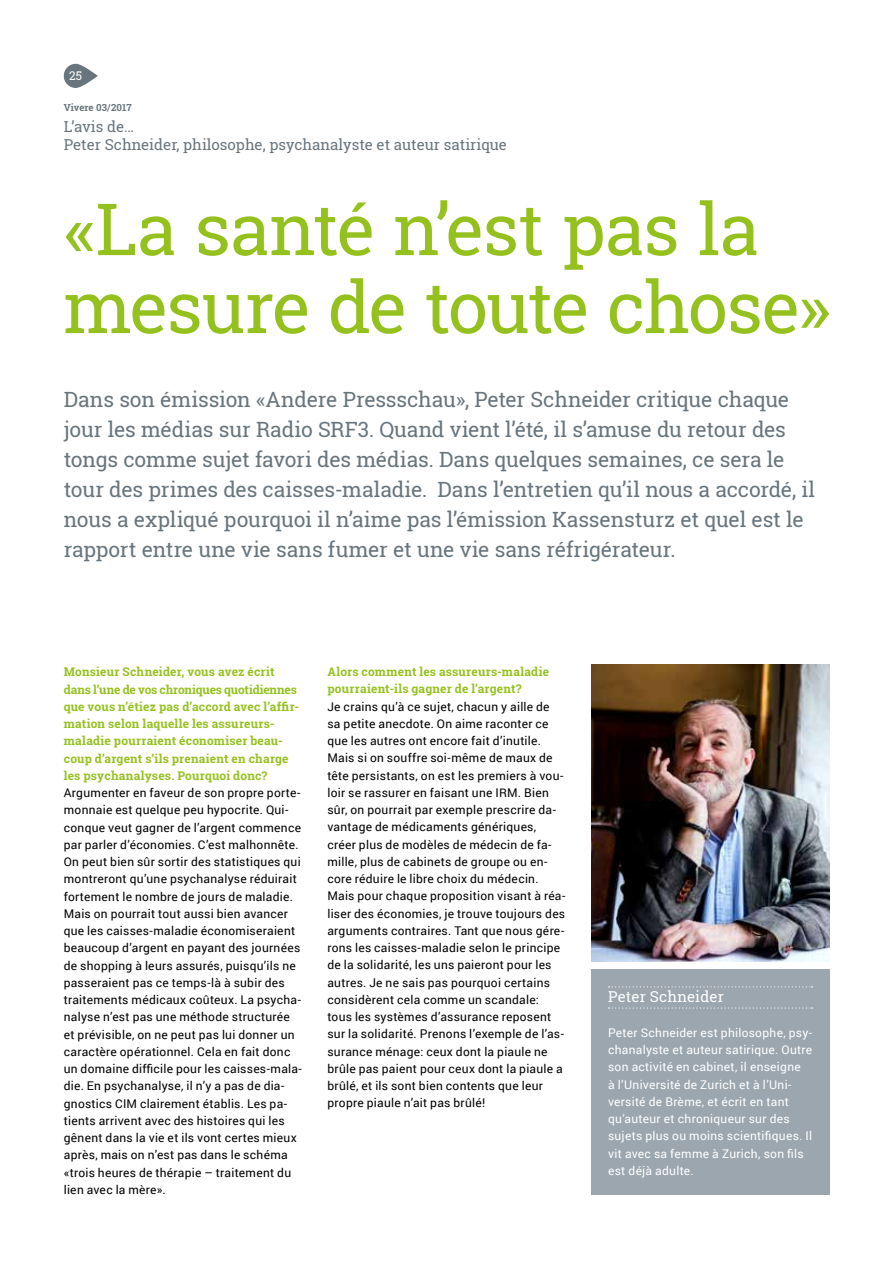
<style>
.page{position:relative;width:893px;height:1263px;background:#fff}
.page>*{position:absolute;margin:0;border:0;box-sizing:border-box;transform-origin:0 0}
.t1{font:72px/78px "Roboto Slab";letter-spacing:-.025em;color:#95c11f}
.t2{font:21px/30px "Roboto Slab";letter-spacing:-.01em;color:#68757d}
.t3{font:15px/18px "Roboto Slab";color:#68757d}
.t4{font:15px "Roboto Slab";letter-spacing:.01em;color:#fff}
.t5{font:12px/17.2px "Roboto";letter-spacing:.025em;color:#000}
.t6{font:700 12px/17.2px "Roboto Slab";letter-spacing:.015em;color:#95c11f}
.t7{font:12px/17.2px "Roboto";letter-spacing:.025em;color:#fff}
.t8{font:12px "Roboto Slab";color:#fff}
.t9{font:700 9.75px "Roboto Slab";color:#68757d}
</style>
<div class="page">
<svg style="left:64px;top:64px;width:34px;height:24px"></svg>
<div style="left:591px;top:970px;width:238px;height:225px;background:#9ba6ae"></div>
<svg style="left:609px;top:986px;width:204px;height:1px"></svg>
<svg style="left:609px;top:1007px;width:204px;height:1px"></svg>
<img style="left:591px;top:665px;width:238px;height:296px">
<p class="t8" style="left:69px;top:67px;width:14px">25</p>
<p class="t9" style="left:64px;top:100px;width:69px">Vivere 03 / 2017</p>
<p class="t3" style="left:64px;top:117px;width:445px">L’avis de…<br>Peter Schneider, philosophe, psychanalyste et auteur satirique</p>
<h1 class="t1" style="left:64px;top:189px;width:768px">«La santé n’est pas la mesure de toute chose»</h1>
<p class="t2" style="left:64px;top:384px;width:753px">Dans son émission «Andere Pressschau», Peter Schneider critique chaque jour les médias sur Radio SRF3. Quand vient l’été, il s’amuse du retour des tongs comme sujet favori des médias. Dans quelques semaines, ce sera le tour des primes des caisses-maladie. Dans l’entretien qu’il nous a accordé, il nous a expliqué pourquoi il n’aime pas l’émission Kassensturz et quel est le rapport entre une vie sans fumer et une vie sans réfrigérateur.</p>
<p class="t6" style="left:64px;top:663px;width:237px">Monsieur Schneider, vous avez écrit dans l’une de vos chroniques quotidiennes que vous n’étiez pas d’accord avec l’affir&shy;mation selon laquelle les assureurs&shy;maladie pourraient économiser beau&shy;coup d’argent s’ils prenaient en charge les psychanalyses. Pourquoi donc?</p>
<p class="t5" style="left:64px;top:784px;width:240px">Argumenter en faveur de son propre porte&shy;monnaie est quelque peu hypocrite. Qui&shy;conque veut gagner de l’argent commence par parler d’économies. C’est malhonnête.<br>On peut bien sûr sortir des statistiques qui montreront qu’une psychanalyse réduirait fortement le nombre de jours de maladie.<br>Mais on pourrait tout aussi bien avancer que les caisses-maladie économiseraient beaucoup d’argent en payant des journées de shopping à leurs assurés, puisqu’ils ne passeraient pas ce temps-là à subir des traitements médicaux coûteux. La psycha&shy;nalyse n’est pas une méthode structurée et prévisible, on ne peut pas lui donner un caractère opérationnel. Cela en fait donc un domaine difficile pour les caisses-mala&shy;die. En psychanalyse, il n’y a pas de dia&shy;gnostics CIM clairement établis. Les pa&shy;tients arrivent avec des histoires qui les gênent dans la vie et ils vont certes mieux après, mais on n’est pas dans le schéma «trois heures de thérapie – traitement du lien avec la mère».</p>
<p class="t6" style="left:327px;top:663px;width:223px">Alors comment les assureurs-maladie pourraient-ils gagner de l’argent?</p>
<p class="t5" style="left:327px;top:697px;width:239px">Je crains qu’à ce sujet, chacun y aille de sa petite anecdote. On aime raconter ce que les autres ont encore fait d’inutile.<br>Mais si on souffre soi-même de maux de tête persistants, on est les premiers à vou&shy;loir se rassurer en faisant une IRM. Bien sûr, on pourrait par exemple prescrire da&shy;vantage de médicaments génériques, créer plus de modèles de médecin de fa&shy;mille, plus de cabinets de groupe ou en&shy;core réduire le libre choix du médecin.<br>Mais pour chaque proposition visant à réa&shy;liser des économies, je trouve toujours des arguments contraires. Tant que nous gére&shy;rons les caisses-maladie selon le principe de la solidarité, les uns paieront pour les autres. Je ne sais pas pourquoi certains considèrent cela comme un scandale: tous les systèmes d’assurance reposent sur la solidarité. Prenons l’exemple de l’as&shy;surance ménage: ceux dont la piaule ne brûle pas paient pour ceux dont la piaule a brûlé, et ils sont bien contents que leur propre piaule n’ait pas brûlé!</p>
<p class="t4" style="left:608px;top:987px;width:117px">Peter Schneider</p>
<p class="t7" style="left:608px;top:1023px;width:206px">Peter Schneider est philosophe, psy&shy;chanalyste et auteur satirique. Outre son activité en cabinet, il enseigne<br>à l’Université de Zurich et à l’Uni&shy;versité de Brème, et écrit en tant qu’auteur et chroniqueur sur des sujets plus ou moins scientifiques. Il vit avec sa femme à Zurich, son fils est déjà adulte.</p>
</div>
